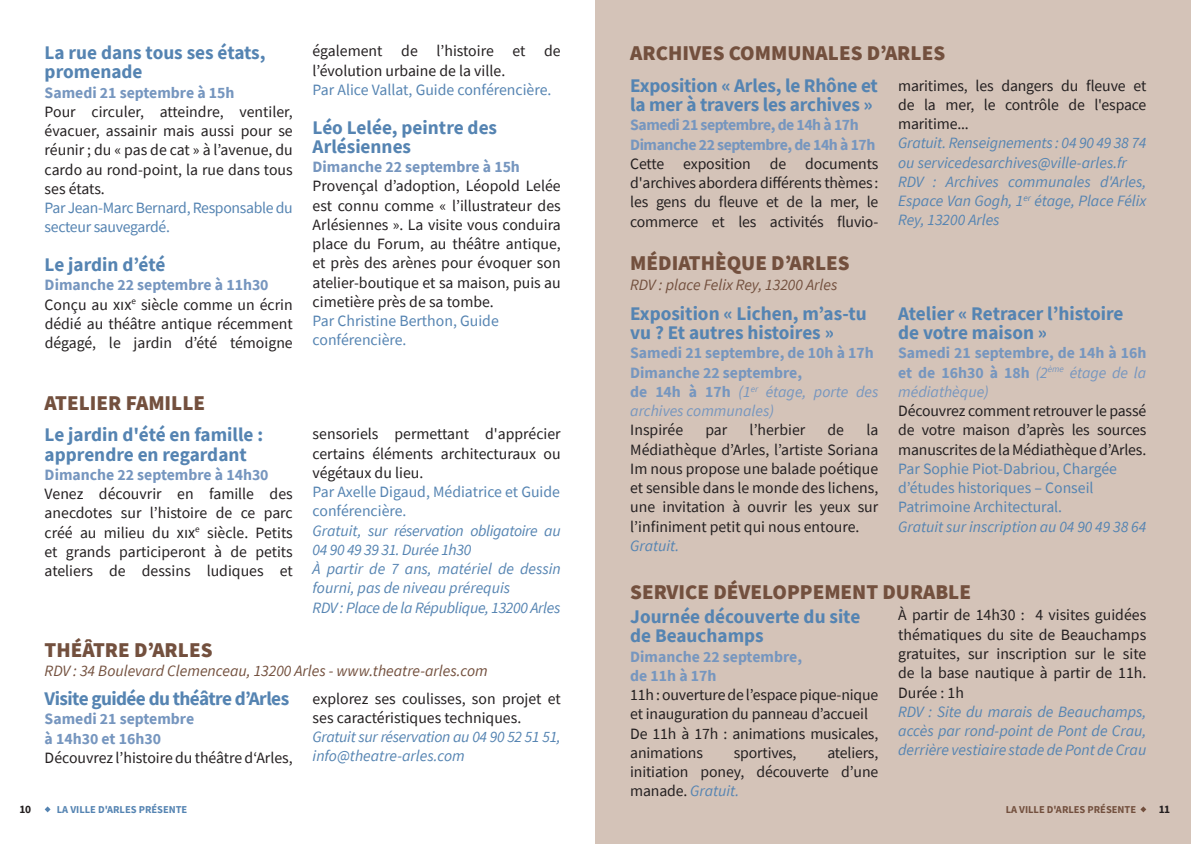
<style>
.page{position:relative;width:1191px;height:844px;background:#fff}
.page>*{position:absolute;margin:0;border:0;box-sizing:border-box;transform-origin:0 0}
.t1{font:900 21px "Source Sans Pro";color:#73503e}
.t2{font:700 19.25px/19.2px "Source Sans Pro";color:#5584b2}
.t3{font:700 19.25px "Source Sans Pro";letter-spacing:-.03em;color:#5584b2}
.t4{font:15.75px/19.2px "Source Sans Pro";color:#231f20;text-align:justify}
.t5{font:700 15.75px/19.2px "Source Sans Pro";color:#7696bf}
.t6{font:italic 15.75px/19.2px "Source Sans Pro";color:#5584b2}
.t7{font:italic 15.75px/19.2px "Source Sans Pro";letter-spacing:-.02em;color:#5584b2}
.t8{font:15.75px/19.2px "Source Sans Pro";color:#5584b2}
.t9{font:italic 15.75px "Source Sans Pro";color:#73503e}
.t10{font:700 15.75px/19.2px "Source Sans Pro";letter-spacing:-.03em;color:#7696bf}
.t11{font:15.75px/19.2px "Source Sans Pro";letter-spacing:-.02em;color:#5584b2}
.t12{font:700 11.38px "Source Sans Pro";color:#231f20}
.t13{font:700 10.5px "Source Sans Pro";color:#5584b2}
.t14{font:700 10.5px "Source Sans Pro";color:#73503e}
.s1{font-weight:700;color:#7696bf}
.s2{font-weight:400;font-style:italic}
.s3{font-style:italic;color:#5584b2}
</style>
<div class="page">
<div style="left:595px;top:0;width:596px;height:843px;background:#d4c3b8"></div>
<svg style="left:45px;top:806px;width:6px;height:6px"></svg>
<svg style="left:1140px;top:806px;width:6px;height:6px"></svg>
<p class="t2" style="left:45px;top:43px;width:222px">La rue dans tous ses états, promenade</p>
<p class="t5" style="left:45px;top:82px;width:191px">Samedi 21 septembre à 15h</p>
<p class="t4" style="left:45px;top:102px;width:250px">Pour circuler, atteindre, ventiler, évacuer, assainir mais aussi pour se réunir ; du « pas de cat » à l’avenue, du cardo au rond-point, la rue dans tous ses états.</p>
<p class="t11" style="left:45px;top:198px;width:250px">Par Jean-Marc Bernard, Responsable du secteur sauvegardé.</p>
<p class="t2" style="left:45px;top:255px;width:122px">Le jardin d’été</p>
<p class="t4" style="left:45px;top:275px;width:250px;text-align:left"><span class="s1">Dimanche 22 septembre à 11h30<br></span>Conçu au xix<sup>e</sup> siècle comme un écrin dédié au théâtre antique récemment dégagé, le jardin d’été témoigne</p>
<h1 class="t1" style="left:45px;top:388px;width:162px">ATELIER FAMILLE</h1>
<p class="t2" style="left:45px;top:425px;width:220px">Le jardin d'été en famille : apprendre en regardant</p>
<p class="t5" style="left:45px;top:464px;width:225px">Dimanche 22 septembre à 14h30</p>
<p class="t4" style="left:45px;top:484px;width:250px">Venez découvrir en famille des anecdotes sur l’histoire de ce parc créé au milieu du xix<sup>e</sup> siècle. Petits et grands participeront à de petits ateliers de dessins ludiques et</p>
<p class="t4" style="left:313px;top:42px;width:250px">également de l’histoire et de l’évolution urbaine de la ville.</p>
<p class="t8" style="left:313px;top:80px;width:240px">Par Alice Vallat, Guide conférencière.</p>
<p class="t2" style="left:313px;top:117px;width:186px">Léo Lelée, peintre des<br>Arlésiennes</p>
<p class="t5" style="left:313px;top:157px;width:209px">Dimanche 22 septembre à 15h</p>
<p class="t4" style="left:313px;top:176px;width:250px">Provençal d’adoption, Léopold Lelée est connu comme « l’illustrateur des Arlésiennes ». La visite vous conduira place du Forum, au théâtre antique, et près des arènes pour évoquer son atelier-boutique et sa maison, puis au cimetière près de sa tombe.</p>
<p class="t8" style="left:313px;top:311px;width:188px">Par Christine Berthon, Guide conférencière.</p>
<p class="t4" style="left:313px;top:424px;width:250px">sensoriels permettant d'apprécier certains éléments architecturaux ou végétaux du lieu.</p>
<p class="t8" style="left:313px;top:482px;width:249px">Par Axelle Digaud, Médiatrice et Guide conférencière.</p>
<p class="t7" style="left:313px;top:520px;width:250px">Gratuit, sur réservation obligatoire au 04 90 49 39 31. Durée 1h30<br>À partir de 7 ans, matériel de dessin fourni, pas de niveau prérequis<br>RDV : Place de la République, 13200 Arles</p>
<h1 class="t1" style="left:45px;top:635px;width:169px">THÉÂTRE D’ARLES</h1>
<p class="t9" style="left:45px;top:660px;width:444px">RDV : 34 Boulevard Clemenceau, 13200 Arles - www.theatre-arles.com</p>
<p class="t3" style="left:45px;top:685px;width:246px">Visite guidée du théâtre d’Arles</p>
<p class="t5" style="left:45px;top:709px;width:151px">Samedi 21 septembre à 14h30 et 16h30</p>
<p class="t4" style="left:45px;top:747px;width:250px">Découvrez l’histoire du théâtre d‘Arles,</p>
<p class="t4" style="left:313px;top:688px;width:250px">explorez ses coulisses, son projet et ses caractéristiques techniques.</p>
<p class="t7" style="left:313px;top:727px;width:250px">Gratuit sur réservation au 04 90 52 51 51, info@theatre-arles.com</p>
<h1 class="t1" style="left:630px;top:39px;width:316px">ARCHIVES COMMUNALES D’ARLES</h1>
<p class="t2" style="left:630px;top:76px;width:249px">Exposition « Arles, le Rhône et la mer à travers les archives »</p>
<p class="t10" style="left:630px;top:115px;width:247px">Samedi 21 septembre, de 14h à 17h<br>Dimanche 22 septembre, de 14h à 17h</p>
<p class="t4" style="left:630px;top:154px;width:250px">Cette exposition de documents d'archives abordera différents thèmes : les gens du fleuve et de la mer, le commerce et les activités fluvio-</p>
<h1 class="t1" style="left:630px;top:249px;width:221px">MÉDIATHÈQUE D’ARLES</h1>
<p class="t9" style="left:630px;top:275px;width:209px">RDV : place Felix Rey, 13200 Arles</p>
<p class="t2" style="left:630px;top:303px;width:238px">Exposition « Lichen, m’as-tu vu ? Et autres histoires »</p>
<p class="t5" style="left:630px;top:343px;width:250px">Samedi 21 septembre, de 10h à 17h<br>Dimanche 22 septembre,<br>de 14h à 17h <span class="s2">(1</span><sup>er</sup> <span class="s2">étage, porte des archives communales)</span></p>
<p class="t4" style="left:630px;top:420px;width:54px">Inspirée</p>
<p class="t4" style="left:705px;top:420px;width:23px">par</p>
<p class="t4" style="left:749px;top:420px;width:57px">l’herbier</p>
<p class="t4" style="left:827px;top:420px;width:18px">de</p>
<p class="t4" style="left:630px;top:420px;width:250px;text-indent:236px">la Médiathèque d’Arles, l’artiste Soriana Im nous propose une balade poétique et sensible dans le monde des lichens, une invitation à ouvrir les yeux sur l’infiniment petit qui nous entoure.</p>
<p class="t6" style="left:630px;top:536px;width:51px">Gratuit.</p>
<p class="t4" style="left:898px;top:75px;width:250px">maritimes, les dangers du fleuve et de la mer, le contrôle de l'espace maritime...</p>
<p class="t6" style="left:898px;top:133px;width:250px">Gratuit. Renseignements : 04 90 49 38 74 ou servicedesarchives@ville-arles.fr RDV : Archives communales d'Arles, Espace Van Gogh, 1<sup>er</sup> étage, Place Félix Rey, 13200 Arles</p>
<p class="t2" style="left:898px;top:303px;width:227px">Atelier « Retracer l’histoire de votre maison »</p>
<p class="t5" style="left:898px;top:343px;width:250px;text-align:justify">Samedi 21 septembre, de 14h à 16h et de 16h30 à 18h <span class="s2">(2</span><sup>ème</sup> <span class="s2">étage de la médiathèque)</span></p>
<p class="t4" style="left:898px;top:401px;width:250px">Découvrez comment retrouver le passé de votre maison d’après les sources manuscrites de la Médiathèque d’Arles.</p>
<p class="t8" style="left:898px;top:459px;width:220px">Par Sophie Piot-Dabriou, Chargée d’études historiques – Conseil<br>Patrimoine Architectural.</p>
<p class="t6" style="left:898px;top:516px;width:250px">Gratuit sur inscription au 04 90 49 38 64</p>
<h1 class="t1" style="left:630px;top:577px;width:342px">SERVICE DÉVELOPPEMENT DURABLE</h1>
<p class="t2" style="left:630px;top:606px;width:231px">Journée découverte du site de Beauchamps</p>
<p class="t5" style="left:630px;top:646px;width:173px">Dimanche 22 septembre, de 11h à 17h</p>
<p class="t4" style="left:630px;top:685px;width:250px;text-align:left">11h : ouverture de l’espace pique-nique et inauguration du panneau d’accueil<br>De 11h à 17h : animations musicales, animations</p>
<p class="t4" style="left:630px;top:742px;width:250px;text-indent:197px">ateliers, initiation poney, découverte d’une manade. <span class="s3">Gratuit.</span></p>
<p class="t4" style="left:734px;top:742px;width:64px">sportives,</p>
<p class="t4" style="left:898px;top:605px;width:250px">À partir de 14h30 : 4 visites guidées thématiques du site de Beauchamps gratuites, sur inscription sur le site de la base nautique à partir de 11h.<br>Durée : 1h</p>
<p class="t6" style="left:898px;top:701px;width:250px;text-align:justify">RDV : Site du marais de Beauchamps, accès par rond-point de Pont de Crau, derrière vestiaire stade de Pont de Crau</p>
<p class="t12" style="left:20px;top:801px;width:13px">10</p>
<p class="t13" style="left:57px;top:801px;width:132px">LA VILLE D'ARLES PRÉSENTE</p>
<p class="t14" style="left:1005px;top:801px;width:132px">LA VILLE D'ARLES PRÉSENTE</p>
<p class="t12" style="left:1158px;top:801px;width:13px">11</p>
</div>
